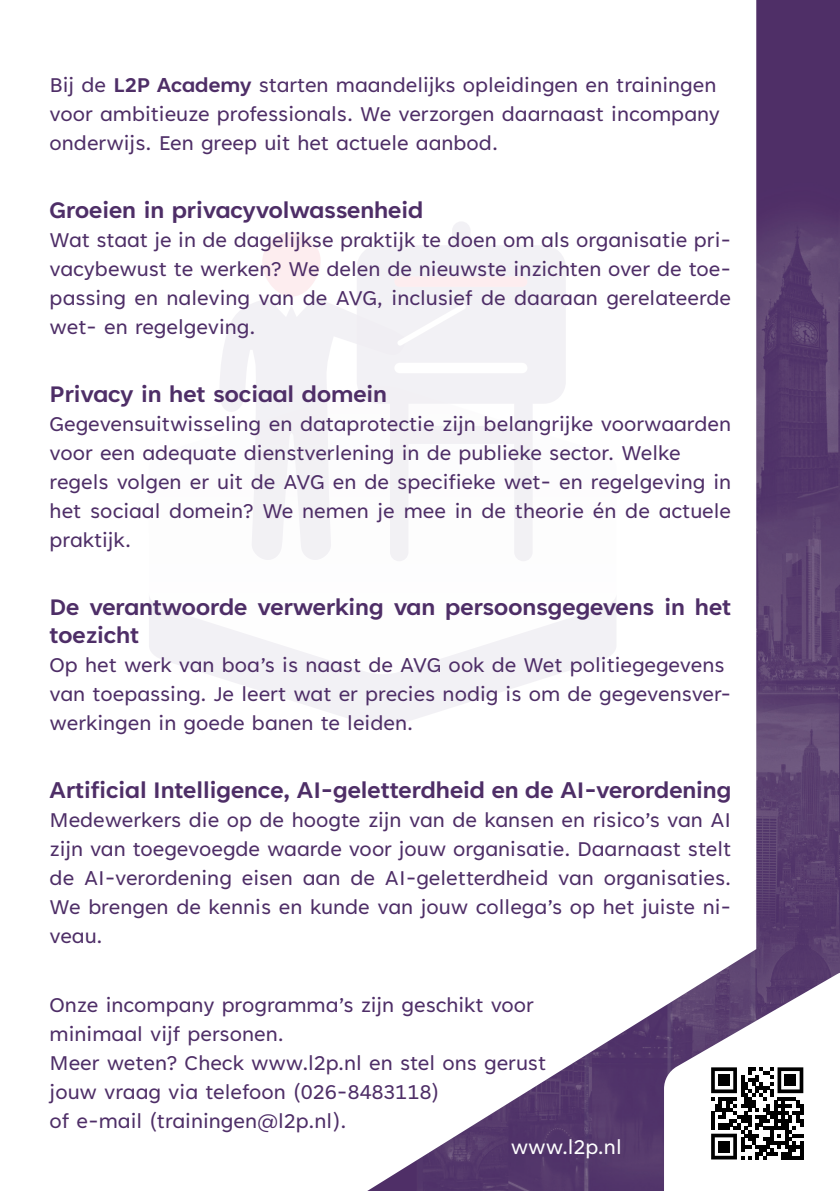
<style>
.page{position:relative;width:840px;height:1191px;background:#fff}
.page>*{position:absolute;margin:0;border:0;box-sizing:border-box;transform-origin:0 0}
.t1{font:700 26px/28px "Tenorite";color:#4e2e67}
.t2{font:23px/29px "Tenorite";color:#4e2e67}
.t3{font:23px "Tenorite";color:#fff}
.s1{font-weight:700}
</style>
<div class="page">
<svg style="left:209px;top:674px;width:158px;height:50px;fill:#f2f1f5"></svg>
<svg style="left:149px;top:597px;width:218px;height:77px"></svg>
<svg style="left:262px;top:233px;width:59px;height:64px"></svg>
<svg style="left:220px;top:299px;width:147px;height:261px;fill:#f2f1f5"></svg>
<img style="left:367px;top:0;width:472px;height:1191px">
<svg style="left:663px;top:969px;width:176px;height:222px"></svg>
<div style="left:718px;top:1074px;width:11px;height:11px;background:#000"></div>
<div style="left:784px;top:1074px;width:11px;height:11px;background:#000"></div>
<div style="left:718px;top:1141px;width:11px;height:11px;background:#000"></div>
<p class="t2" style="left:50px;top:72px;width:671px">Bij de <span class="s1">L2P Academy</span> starten maandelijks opleidingen en trainingen voor ambitieuze professionals. We verzorgen daarnaast incompany onderwijs. Een greep uit het actuele aanbod.</p>
<p class="t1" style="left:50px;top:197px;width:375px">Groeien in privacyvolwassenheid</p>
<p class="t2" style="left:50px;top:227px;width:682px;text-align:justify">Wat staat je in de dagelijkse praktijk te doen om als organisatie pri&shy;vacybewust te werken? We delen de nieuwste inzichten over de toe&shy;passing en naleving van de AVG, inclusief de daaraan gerelateerde wet- en regelgeving.</p>
<p class="t1" style="left:50px;top:381px;width:339px">Privacy in het sociaal domein</p>
<p class="t2" style="left:50px;top:411px;width:682px">Gegevensuitwisseling en dataprotectie zijn belangrijke voorwaarden voor een adequate dienstverlening in de publieke sector. Welke regels volgen er uit de AVG en de specifieke wet- en regelgeving in het sociaal domein? We nemen je mee in de theorie én de actuele praktijk.</p>
<p class="t1" style="left:50px;top:594px;width:682px">De verantwoorde verwerking van persoonsgegevens in het toezicht</p>
<p class="t2" style="left:50px;top:652px;width:682px">Op het werk van boa’s is naast de AVG ook de Wet politiegegevens van toepassing. Je leert wat er precies nodig is om de gegevensver&shy;werkingen in goede banen te leiden.</p>
<p class="t1" style="left:50px;top:777px;width:682px">Artificial Intelligence, AI-geletterdheid en de AI-verordening</p>
<p class="t2" style="left:50px;top:807px;width:682px;text-align:justify">Medewerkers die op de hoogte zijn van de kansen en risico’s van AI zijn van toegevoegde waarde voor jouw organisatie. Daarnaast stelt de AI-verordening eisen aan de AI-geletterdheid van organisaties.<br>We brengen de kennis en kunde van jouw collega’s op het juiste ni&shy;veau.</p>
<p class="t2" style="left:50px;top:992px;width:497px">Onze incompany programma’s zijn geschikt voor minimaal vijf personen.<br>Meer weten? Check www.l2p.nl en stel ons gerust jouw vraag via telefoon (026-8483118)<br>of e-mail (trainingen@l2p.nl).</p>
<p class="t3" style="left:510px;top:1135px;width:112px">www.l2p.nl</p>
</div>
